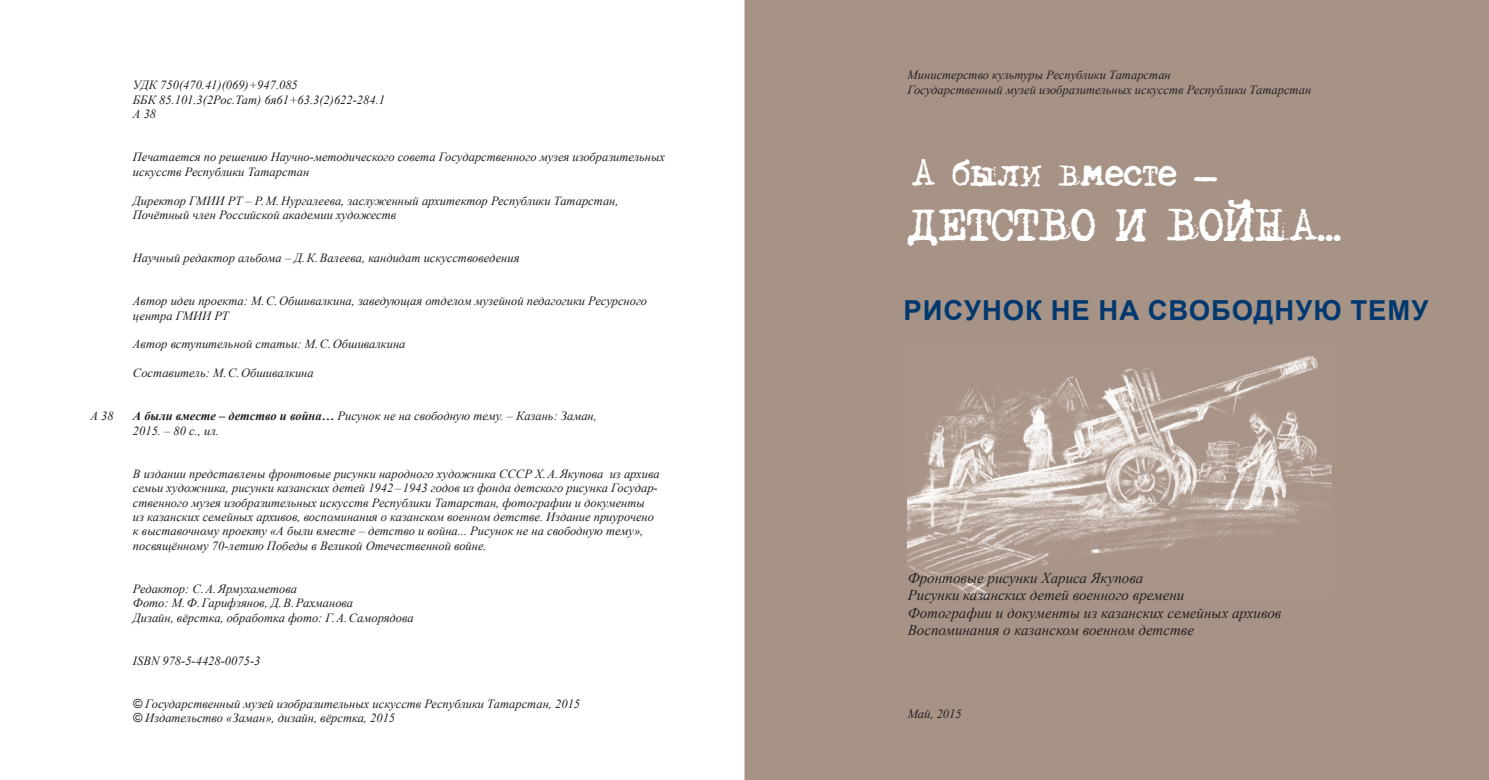
<style>
.page{position:relative;width:1489px;height:780px;background:#fff}
.page>*{position:absolute;margin:0;border:0;box-sizing:border-box;transform-origin:0 0}
.t1{font:40.25px "DS Moster";color:#fff}
.t2{font:33.62px "DS Moster";color:#fff}
.t3{font:700 27.5px "Arial";letter-spacing:.035em;color:#00386f}
.t4{font:italic 15px/17.5px "Times New Roman";color:#231f20}
.t5{font:italic 12.5px/14.4px "Times New Roman";color:#231f20}
.s1{font-weight:700}
.s2{font-family:"Arial"}
</style>
<div class="page">
<div style="left:744px;top:0;width:744px;height:780px;background:#a79386"></div>
<div style="left:907px;top:344px;width:445px;height:262px;background:#a79386"></div>
<img style="left:907px;top:356px;width:424px;height:241px">
<p class="t5" style="left:90px;top:408px;width:25px">А 38</p>
<p class="t5" style="left:907px;top:67px;width:405px;line-height:15px">Министерство культуры Республики Татарстан<br>Государственный музей изобразительных искусств Республики Татарстан</p>
<p class="t5" style="left:133px;top:78px;width:253px">УДК 750(470.41)(069)+947.085<br>ББК 85.101.3(2Рос.Тат) 6я61+63.3(2)622-284.1<br>А 38</p>
<p class="t5" style="left:133px;top:150px;width:533px">Печатается по решению Научно-методического совета Государственного музея изобразительных искусств Республики Татарстан</p>
<p class="t5" style="left:133px;top:193px;width:487px">Директор ГМИИ РТ – Р.М.Нургалеева, заслуженный архитектор Республики Татарстан,<br>Почётный член Российской академии художеств</p>
<p class="t5" style="left:133px;top:250px;width:388px">Научный редактор альбома – Д.К.Валеева, кандидат искусствоведения</p>
<p class="t5" style="left:133px;top:293px;width:515px">Автор идеи проекта: М.С. Обшивалкина, заведующая отделом музейной педагогики Ресурсного центра ГМИИ РТ</p>
<p class="t5" style="left:133px;top:337px;width:274px">Автор вступительной статьи: М.С. Обшивалкина</p>
<p class="t5" style="left:133px;top:365px;width:182px">Составитель: М.С. Обшивалкина</p>
<p class="t5" style="left:133px;top:408px;width:465px"><span class="s1">А были вместе – детство и война…</span> Рисунок не на свободную тему. – Казань: Заман,<br>2015. – 80 с., ил.</p>
<p class="t5" style="left:133px;top:466px;width:528px">В издании представлены фронтовые рисунки народного художника СССР Х.А.Якупова из архива семьи художника, рисунки казанских детей 1942 – 1943 годов из фонда детского рисунка Государ&shy;ственного музея изобразительных искусств Республики Татарстан, фотографии и документы<br>из казанских семейных архивов, воспоминания о казанском военном детстве. Издание приурочено к выставочному проекту «А были вместе – детство и война... Рисунок не на свободную тему», посвящённому 70-летию Победы в Великой Отечественной войне.</p>
<p class="t5" style="left:133px;top:581px;width:282px">Редактор: С.А.Ярмухаметова<br>Фото: М.Ф.Гарифзянов, Д.В.Рахманова<br>Дизайн, вёрстка, обработка фото: Г.А.Саморядова</p>
<p class="t5" style="left:133px;top:653px;width:129px">ISBN 978-5-4428-0075-3</p>
<p class="t5" style="left:133px;top:696px;width:449px"><span class="s2">©</span> Государственный музей изобразительных искусств Республики Татарстан, 2015 <span class="s2">©</span> Издательство «Заман», дизайн, вёрстка, 2015</p>
<p class="t5" style="left:907px;top:706px;width:55px">Май, 2015</p>
<h2 class="t2" style="left:911px;top:151px;width:307px">А были вместе –</h2>
<h1 class="t1" style="left:907px;top:199px;width:435px">детство и война...</h1>
<h3 class="t3" style="left:903px;top:291px;width:526px">Рисунок не на свободную тему</h3>
<p class="t4" style="left:907px;top:568px;width:375px">Фронтовые рисунки Хариса Якупова<br>Рисунки казанских детей военного времени<br>Фотографии и документы из казанских семейных архивов Воспоминания о казанском военном детстве</p>
</div>
